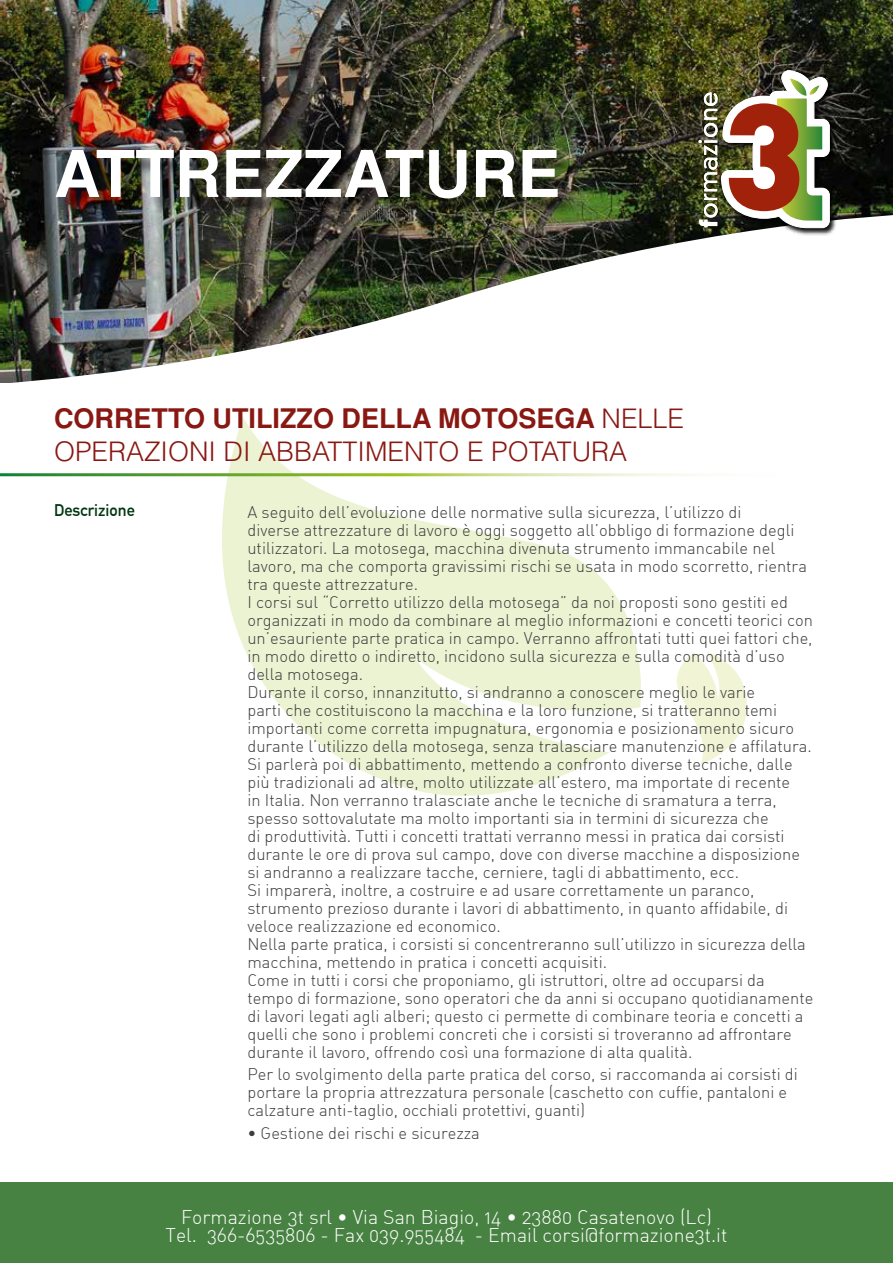
<style>
.page{position:relative;width:893px;height:1263px;background:#fff}
.page>*{position:absolute;margin:0;border:0;box-sizing:border-box;transform-origin:0 0}
.t1{font:700 64.5px "Helvetica";color:#fff}
.t2{font:300 27px/32.4px "Helvetica";color:#891812}
.t3{font:19.5px/18px "DIN Light Alternate";color:#fff;text-align:center}
.t4{font:16.5px/18px "DIN Light Alternate";color:#3c3c3b}
.t5{font:700 16.5px "DIN Alternate";color:#003611}
.s1{font-weight:700}
</style>
<div class="page">
<svg style="left:175px;top:417px;width:466px;height:379px;fill:#ecf3d3"></svg>
<svg style="left:677px;top:652px;width:70px;height:112px"></svg>
<div style="left:0;top:1182px;width:893px;height:81px;background:#488242"></div>
<div style="left:0;top:0;width:893px;height:384px;background:#000;opacity:.1"></div>
<img style="left:0;top:215px;width:893px;height:169px">
<img style="left:718px;top:67px;width:121px;height:170px">
<img style="left:698px;top:70px;width:132px;height:158px">
<div style="left:59px;top:152px;width:517px;height:65px;background:#000;opacity:.6"></div>
<hr style="left:0;top:473px;width:839px;height:3px;background:#fff">
<h1 class="t1" style="left:54px;top:137px;width:508px">ATTREZZATURE</h1>
<h2 class="t2" style="left:54px;top:401px;width:632px"><span class="s1">CORRETTO UTILIZZO DELLA MOTOSEGA</span> NELLE<br>OPERAZIONI DI ABBATTIMENTO E POTATURA</h2>
<p class="t5" style="left:54px;top:497px;width:82px">Descrizione</p>
<p class="t4" style="left:247px;top:503px;width:567px">A seguito dell’evoluzione delle normative sulla sicurezza, l’utilizzo di<br>diverse attrezzature di lavoro è oggi soggetto all’obbligo di formazione degli utilizzatori. La motosega, macchina divenuta strumento immancabile nel lavoro, ma che comporta gravissimi rischi se usata in modo scorretto, rientra tra queste attrezzature.<br>I corsi sul “Corretto utilizzo della motosega” da noi proposti sono gestiti ed organizzati in modo da combinare al meglio informazioni e concetti teorici con un’esauriente parte pratica in campo. Verranno affrontati tutti quei fattori che, in modo diretto o indiretto, incidono sulla sicurezza e sulla comodità d’uso della motosega.<br>Durante il corso, innanzitutto, si andranno a conoscere meglio le varie<br>parti che costituiscono la macchina e la loro funzione, si tratteranno temi importanti come corretta impugnatura, ergonomia e posizionamento sicuro durante l’utilizzo della motosega, senza tralasciare manutenzione e affilatura.<br>Si parlerà poi di abbattimento, mettendo a confronto diverse tecniche, dalle più tradizionali ad altre, molto utilizzate all’estero, ma importate di recente<br>in Italia. Non verranno tralasciate anche le tecniche di sramatura a terra, spesso sottovalutate ma molto importanti sia in termini di sicurezza che<br>di produttività. Tutti i concetti trattati verranno messi in pratica dai corsisti durante le ore di prova sul campo, dove con diverse macchine a disposizione si andranno a realizzare tacche, cerniere, tagli di abbattimento, ecc.<br>Si imparerà, inoltre, a costruire e ad usare correttamente un paranco, strumento prezioso durante i lavori di abbattimento, in quanto affidabile, di veloce realizzazione ed economico.<br>Nella parte pratica, i corsisti si concentreranno sull’utilizzo in sicurezza della macchina, mettendo in pratica i concetti acquisiti.<br>Come in tutti i corsi che proponiamo, gli istruttori, oltre ad occuparsi da tempo di formazione, sono operatori che da anni si occupano quotidianamente di lavori legati agli alberi; questo ci permette di combinare teoria e concetti a quelli che sono i problemi concreti che i corsisti si troveranno ad affrontare durante il lavoro, offrendo così una formazione di alta qualità.</p>
<p class="t4" style="left:247px;top:1065px;width:552px">Per lo svolgimento della parte pratica del corso, si raccomanda ai corsisti di portare la propria attrezzatura personale (caschetto con cuffie, pantaloni e calzature anti-taglio, occhiali protettivi, guanti)</p>
<p class="t4" style="left:247px;top:1123px;width:234px">• Gestione dei rischi e sicurezza</p>
<p class="t3" style="left:166px;top:1207px;width:563px">Formazione 3t srl • Via San Biagio, 14 • 23880 Casatenovo (Lc)<br>Tel. 366-6535806 - Fax 039.955484 - Email corsi@formazione3t.it</p>
</div>
